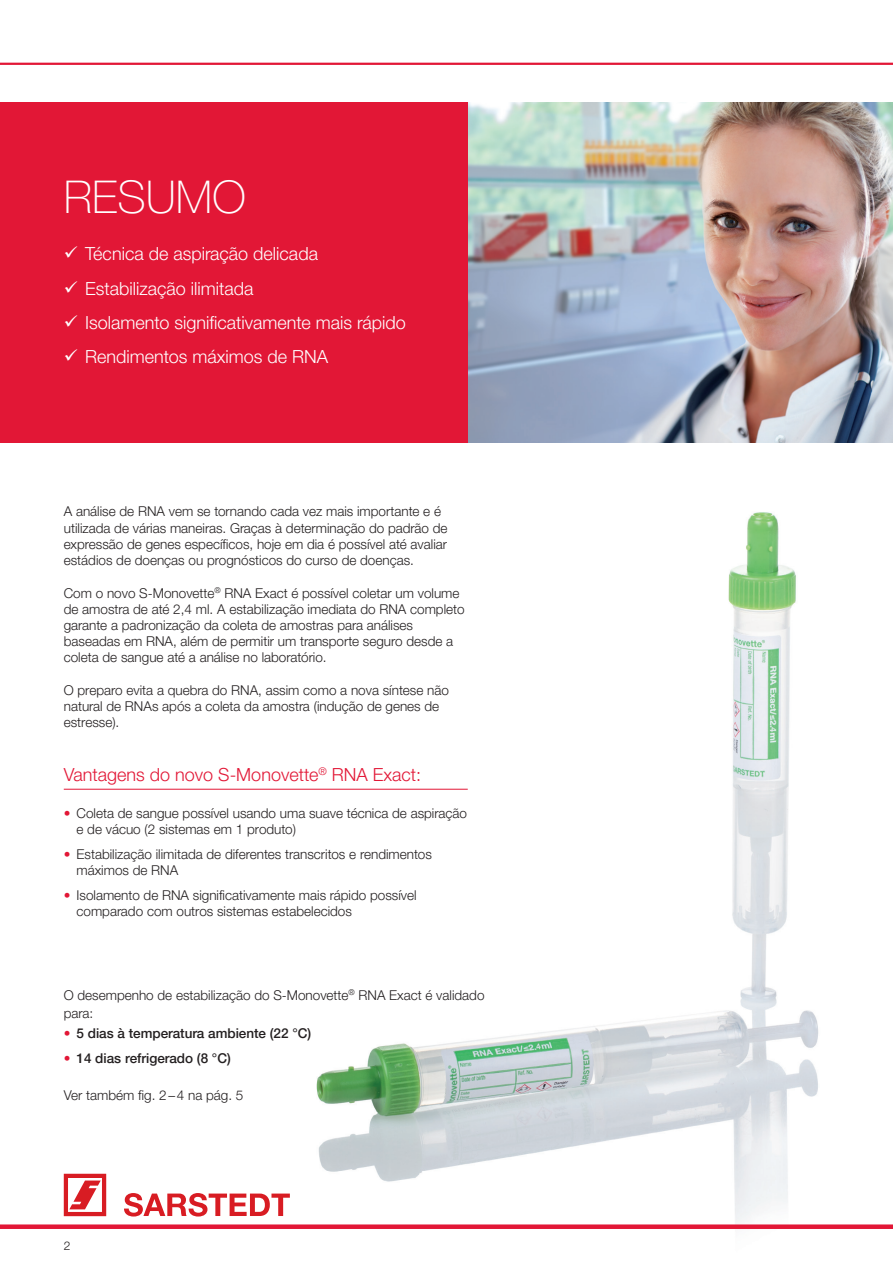
<style>
.page{position:relative;width:893px;height:1263px;background:#fff}
.page>*{position:absolute;margin:0;border:0;box-sizing:border-box;transform-origin:0 0}
.t1{font:100 45px "Helvetica Neue LTW1 G";color:#fff}
.t2{font:300 18px/34.3px "Helvetica Neue LTW1 G";color:#fff}
.t3{font:300 18px "Helvetica Neue LTW1 G";color:#e21736}
.t4{font:300 13.5px/16.2px "Helvetica Neue LTW1 G";color:#231f20}
.t5{font:500 13.5px "Helvetica Neue LTW1 G";color:#231f20}
.t6{font:300 12px "Helvetica Neue LTW1 G";color:#231f20}
.s1{color:#e21736}
.s2{font-weight:300;color:#e21736}
</style>
<div class="page">
<hr style="left:0;top:63px;width:893px;height:2px;background:#e21736">
<img style="left:226px;top:512px;width:593px;height:712px">
<hr style="left:64px;top:789px;width:404px;height:1px;background:#e21736">
<img style="left:468px;top:102px;width:425px;height:340px">
<div style="left:0;top:102px;width:468px;height:340px;background:#e21736"></div>
<div style="left:0;top:1224px;width:893px;height:5px;background:#e21736"></div>
<svg style="left:64px;top:1174px;width:42px;height:42px"></svg>
<svg style="left:124px;top:1193px;width:166px;height:23px"></svg>
<h1 class="t1" style="left:64px;top:170px;width:183px">RESUMO</h1>
<h2 class="t2" style="left:85px;top:237px;width:322px">Técnica de aspiração delicada<br>Estabilização ilimitada<br>Isolamento significativamente mais rápido<br>Rendimentos máximos de RNA</h2>
<p class="t4" style="left:64px;top:503px;width:385px">A análise de RNA vem se tornando cada vez mais importante e é utilizada de várias maneiras. Graças à determinação do padrão de expressão de genes específicos, hoje em dia é possível até avaliar estádios de doenças ou prognósticos do curso de doenças.</p>
<p class="t4" style="left:64px;top:584px;width:402px">Com o novo S-Monovette<sup>®</sup> RNA Exact é possível coletar um volume de amostra de até 2,4 ml. A estabilização imediata do RNA completo garante a padronização da coleta de amostras para análises baseadas em RNA, além de permitir um transporte seguro desde a coleta de sangue até a análise no laboratório.</p>
<p class="t4" style="left:64px;top:682px;width:387px">O preparo evita a quebra do RNA, assim como a nova síntese não natural de RNAs após a coleta da amostra (indução de genes de estresse).</p>
<h2 class="t3" style="left:64px;top:763px;width:359px">Vantagens do novo S-Monovette<sup>®</sup> RNA Exact:</h2>
<p class="t4" style="left:77px;top:805px;width:392px;text-indent:-13px"><span class="s1">•</span> Coleta de sangue possível usando uma suave técnica de aspiração e de vácuo (2 sistemas em 1 produto)</p>
<p class="t4" style="left:77px;top:846px;width:357px;text-indent:-13px"><span class="s1">•</span> Estabilização ilimitada de diferentes transcritos e rendimentos máximos de RNA</p>
<p class="t4" style="left:77px;top:887px;width:342px;text-indent:-13px"><span class="s1">•</span> Isolamento de RNA significativamente mais rápido possível comparado com outros sistemas estabelecidos</p>
<p class="t4" style="left:64px;top:986px;width:422px;line-height:18px">O desempenho de estabilização do S-Monovette<sup>®</sup> RNA Exact é validado para:</p>
<p class="t5" style="left:64px;top:1025px;width:249px"><span class="s2">•</span> 5 dias à temperatura ambiente (22 °C)</p>
<p class="t5" style="left:64px;top:1050px;width:169px"><span class="s2">•</span> 14 dias refrigerado (8 °C)</p>
<p class="t4" style="left:64px;top:1087px;width:181px">Ver também fig. 2–4 na pág. 5</p>
<p class="t6" style="left:64px;top:1238px;width:8px">2</p>
</div>
